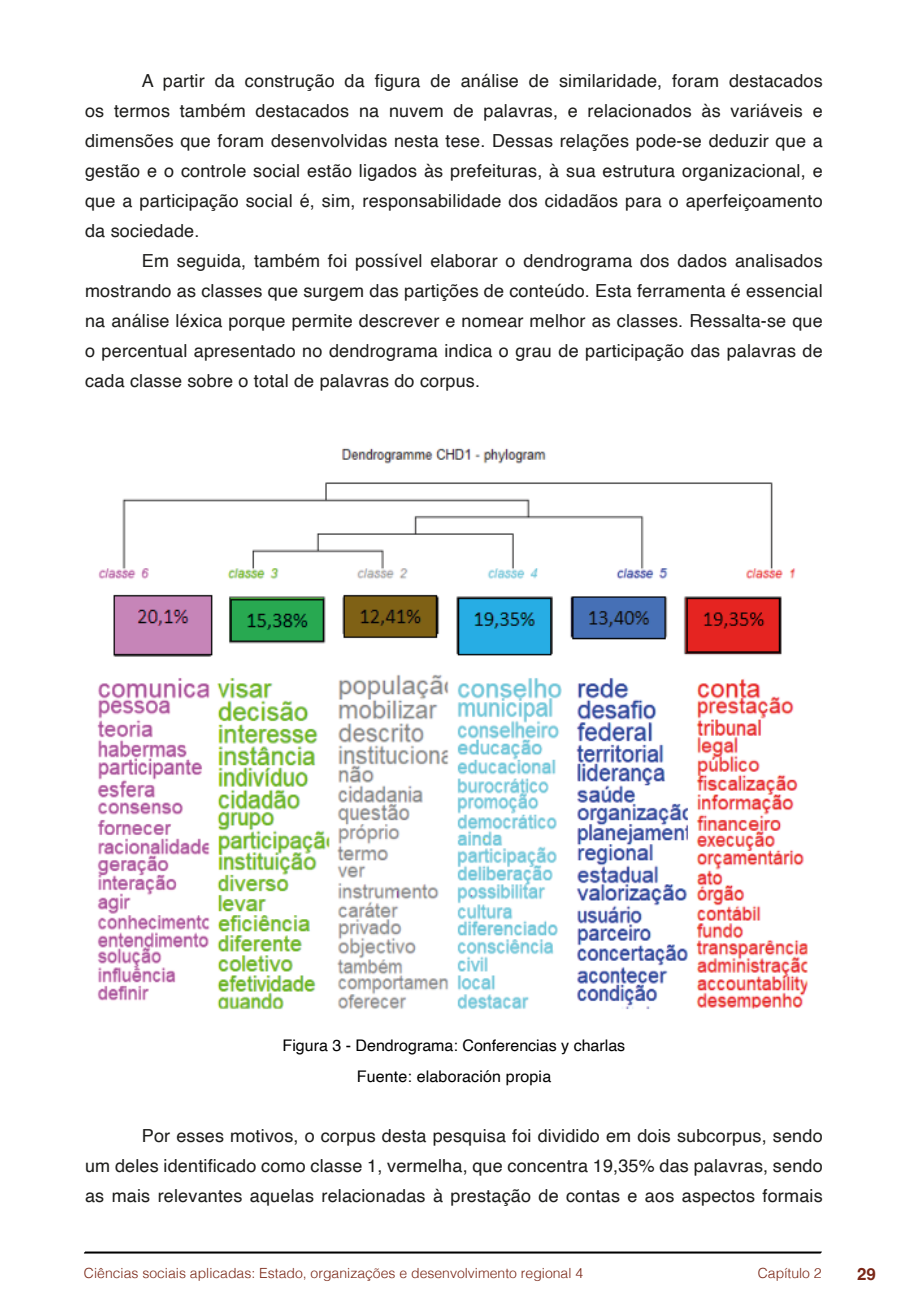
<style>
.page{position:relative;width:908px;height:1304px;background:#fff}
.page>*{position:absolute;margin:0;border:0;box-sizing:border-box;transform-origin:0 0}
.t1{font:18px/30px "Helvetica";letter-spacing:.01em;color:#1d1d1b;text-align:justify}
.t2{font:700 16.8px "Helvetica";color:#7a2717}
.t3{font:16px/30.6px "Helvetica";color:#000;text-align:center}
.t4{font:300 14px "Helvetica";color:#7a2717}
</style>
<div class="page">
<svg style="left:84px;top:1251px;width:737px;height:3px;background:#515151"></svg>
<img style="left:97px;top:448px;width:711px;height:562px">
<p class="t1" style="left:85px;top:66px;width:739px;text-indent:57px">A partir da construção da figura de análise de similaridade, foram destacados os termos também destacados na nuvem de palavras, e relacionados às variáveis e dimensões que foram desenvolvidas nesta tese. Dessas relações pode-se deduzir que a gestão e o controle social estão ligados às prefeituras, à sua estrutura organizacional, e que a participação social é, sim, responsabilidade dos cidadãos para o aperfeiçoamento da sociedade.</p>
<p class="t1" style="left:85px;top:246px;width:738px;text-indent:57px">Em seguida, também foi possível elaborar o dendrograma dos dados analisados mostrando as classes que surgem das partições de conteúdo. Esta ferramenta é essencial na análise léxica porque permite descrever e nomear melhor as classes. Ressalta-se que o percentual apresentado no dendrograma indica o grau de participação das palavras de cada classe sobre o total de palavras do corpus.</p>
<p class="t3" style="left:282px;top:1031px;width:344px">Figura 3 - Dendrograma: Conferencias y charlas<br>Fuente: elaboración propia</p>
<p class="t1" style="left:85px;top:1121px;width:738px;text-indent:57px">Por esses motivos, o corpus desta pesquisa foi dividido em dois subcorpus, sendo um deles identificado como classe 1, vermelha, que concentra 19,35% das palavras, sendo as mais relevantes aquelas relacionadas à prestação de contas e aos aspectos formais</p>
<p class="t4" style="left:84px;top:1261px;width:500px">Ciências sociais aplicadas: Estado, organizações e desenvolvimento regional 4</p>
<p class="t4" style="left:757px;top:1261px;width:65px">Capítulo 2</p>
<p class="t2" style="left:856px;top:1264px;width:20px">29</p>
</div>
